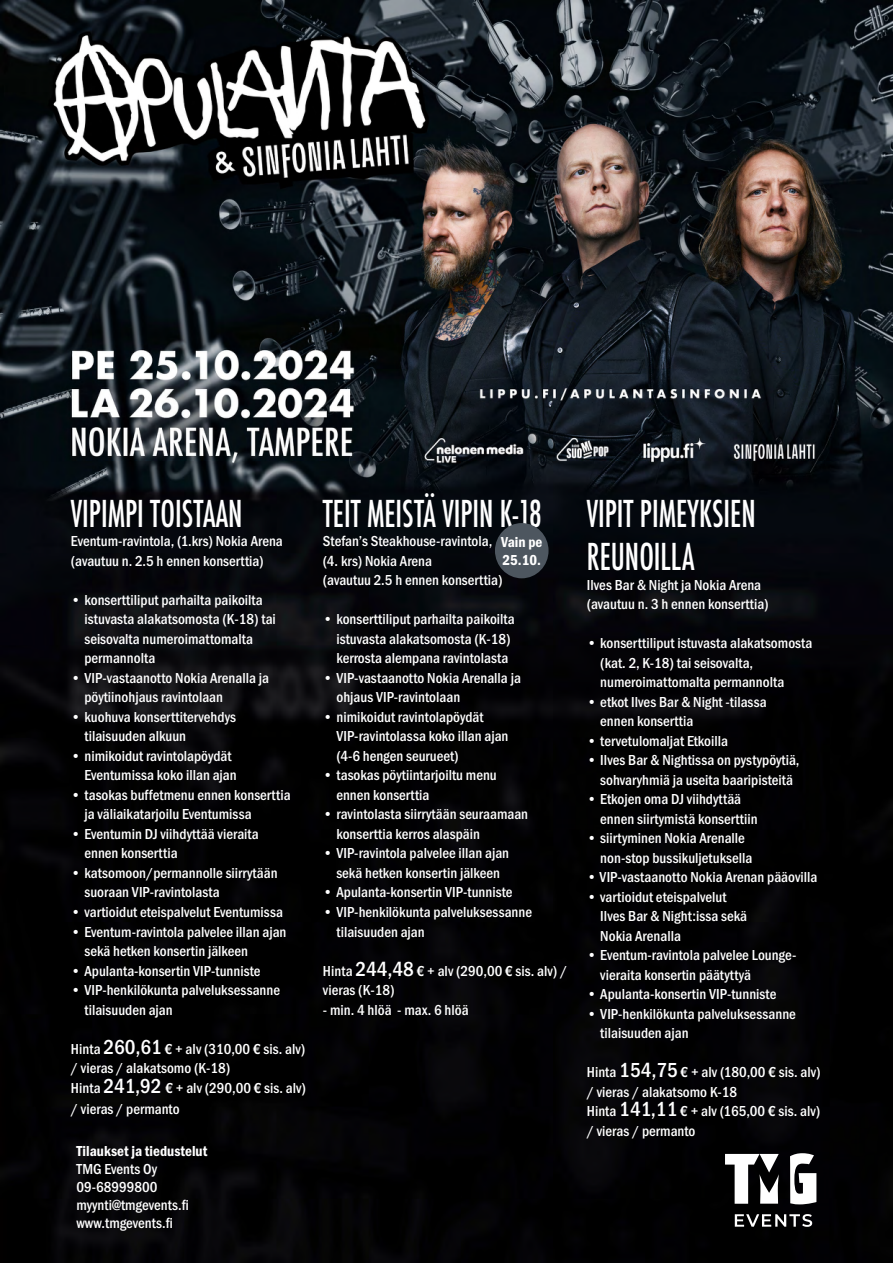
<style>
.page{position:relative;width:893px;height:1263px;background:#fff}
.page>*{position:absolute;margin:0;border:0;box-sizing:border-box;transform-origin:0 0}
.t1{font:500 condensed 36px/43.2px "Futura";color:#fff;scale:.85 1}
.t2{font:500 15px/19.5px "Franklin Gothic URW Con";color:#fff}
.t3{font:15px/18px "Franklin Gothic URW Con Dem";color:#fff}
.s1{font-size:21px}
</style>
<div class="page">
<img style="left:0;top:0;width:893px;height:1263px">
<svg style="left:725px;top:1154px;width:54px;height:50px"></svg>
<svg style="left:790px;top:1153px;width:26px;height:51px"></svg>
<svg style="left:735px;top:1214px;width:77px;height:13px"></svg>
<div style="left:495px;top:523px;width:54px;height:55px;background:#4d565f;border-radius:50%"></div>
<h1 class="t1" style="left:71px;top:492px;width:203px">VIPIMPI TOISTAAN</h1>
<p class="t2" style="left:71px;top:531px;width:213px">Eventum-ravintola, (1.krs) Nokia Arena (avautuu n. 2.5 h ennen konserttia)</p>
<p class="t2" style="left:84px;top:590px;width:193px;text-indent:-14px">• konserttiliput parhailta paikoilta istuvasta alakatsomosta (K-18) tai seisovalta numeroimattomalta permannolta</p>
<p class="t2" style="left:84px;top:668px;width:186px;text-indent:-14px">• VIP-vastaanotto Nokia Arenalla ja pöytiinohjaus ravintolaan</p>
<p class="t2" style="left:84px;top:707px;width:153px;text-indent:-14px">• kuohuva konserttitervehdys tilaisuuden alkuun</p>
<p class="t2" style="left:84px;top:746px;width:154px;text-indent:-13px">• nimikoidut ravintolapöydät<br>Eventumissa koko illan ajan</p>
<p class="t2" style="left:84px;top:785px;width:208px;text-indent:-13px">• tasokas buffetmenu ennen konserttia ja väliaikatarjoilu Eventumissa</p>
<p class="t2" style="left:84px;top:824px;width:176px;text-indent:-13px">• Eventumin DJ viihdyttää vieraita ennen konserttia</p>
<p class="t2" style="left:84px;top:863px;width:195px;text-indent:-13px">• katsomoon/permannolle siirrytään suoraan VIP-ravintolasta</p>
<p class="t2" style="left:71px;top:902px;width:214px">• vartioidut eteispalvelut Eventumissa</p>
<p class="t2" style="left:84px;top:921px;width:204px;text-indent:-13px">• Eventum-ravintola palvelee illan ajan sekä hetken konsertin jälkeen</p>
<p class="t2" style="left:71px;top:960px;width:191px">• Apulanta-konsertin VIP-tunniste</p>
<p class="t2" style="left:84px;top:980px;width:197px;text-indent:-13px">• VIP-henkilökunta palveluksessanne tilaisuuden ajan</p>
<p class="t2" style="left:71px;top:1038px;width:236px">Hinta <span class="s1">260,61</span> € + alv (310,00 € sis. alv) / vieras / alakatsomo (K-18)<br>Hinta <span class="s1">241,92</span> € + alv (290,00 € sis. alv)</p>
<p class="t2" style="left:71px;top:1098px;width:110px">/ vieras / permanto</p>
<p class="t3" style="left:77px;top:1141px;width:132px">Tilaukset ja tiedustelut</p>
<p class="t2" style="left:77px;top:1159px;width:114px;line-height:18px">TMG Events Oy<br>09-68999800 myynti@tmgevents.fi www.tmgevents.fi</p>
<h1 class="t1" style="left:323px;top:492px;width:259px">TEIT MEISTÄ VIPIN K-18</h1>
<p class="t2" style="left:323px;top:531px;width:181px">Stefan’s Steakhouse-ravintola, (4. krs) Nokia Arena<br>(avautuu 2.5 h ennen konserttia)</p>
<p class="t2" style="left:336px;top:609px;width:180px;text-indent:-14px">• konserttiliput parhailta paikoilta istuvasta alakatsomosta (K-18) kerrosta alempana ravintolasta</p>
<p class="t2" style="left:336px;top:668px;width:186px;text-indent:-14px">• VIP-vastaanotto Nokia Arenalla ja ohjaus VIP-ravintolaan</p>
<p class="t2" style="left:336px;top:707px;width:174px;text-indent:-14px">• nimikoidut ravintolapöydät<br>VIP-ravintolassa koko illan ajan (4-6 hengen seurueet)</p>
<p class="t2" style="left:336px;top:765px;width:162px;text-indent:-14px">• tasokas pöytiintarjoiltu menu ennen konserttia</p>
<p class="t2" style="left:336px;top:804px;width:193px;text-indent:-14px">• ravintolasta siirrytään seuraamaan konserttia kerros alaspäin</p>
<p class="t2" style="left:323px;top:843px;width:188px;text-align:center">• VIP-ravintola palvelee illan ajan sekä hetken konsertin jälkeen</p>
<p class="t2" style="left:323px;top:882px;width:191px">• Apulanta-konsertin VIP-tunniste</p>
<p class="t2" style="left:336px;top:902px;width:197px;text-indent:-14px">• VIP-henkilökunta palveluksessanne tilaisuuden ajan</p>
<p class="t2" style="left:323px;top:960px;width:246px">Hinta <span class="s1">244,48</span> € + alv (290,00 € sis. alv) / vieras (K-18)</p>
<p class="t2" style="left:323px;top:999px;width:147px">- min. 4 hlöä - max. 6 hlöä</p>
<p class="t3" style="left:501px;top:532px;width:43px">Vain pe<br>25.10.</p>
<h1 class="t1" style="left:587px;top:492px;width:200px">VIPIT PIMEYKSIEN<br>REUNOILLA</h1>
<p class="t2" style="left:587px;top:574px;width:183px">Ilves Bar &amp; Night ja Nokia Arena (avautuu n. 3 h ennen konserttia)</p>
<p class="t2" style="left:600px;top:633px;width:214px;text-indent:-14px">• konserttiliput istuvasta alakatsomosta (kat. 2, K-18) tai seisovalta, numeroimattomalta permannolta</p>
<p class="t2" style="left:600px;top:691px;width:168px;text-indent:-14px">• etkot Ilves Bar &amp; Night -tilassa ennen konserttia</p>
<p class="t2" style="left:587px;top:730px;width:143px">• tervetulomaljat Etkoilla</p>
<p class="t2" style="left:587px;top:750px;width:214px;text-align:center">• Ilves Bar &amp; Nightissa on pystypöytiä, sohvaryhmiä ja useita baaripisteitä</p>
<p class="t2" style="left:600px;top:789px;width:159px;text-indent:-14px">• Etkojen oma DJ viihdyttää ennen siirtymistä konserttiin</p>
<p class="t2" style="left:600px;top:828px;width:154px;text-indent:-14px">• siirtyminen Nokia Arenalle non-stop bussikuljetuksella</p>
<p class="t2" style="left:587px;top:867px;width:232px">• VIP-vastaanotto Nokia Arenan pääovilla</p>
<p class="t2" style="left:600px;top:886px;width:148px;text-indent:-14px">• vartioidut eteispalvelut<br>Ilves Bar &amp; Night:issa sekä<br>Nokia Arenalla</p>
<p class="t2" style="left:600px;top:945px;width:198px;text-indent:-14px">• Eventum-ravintola palvelee Lounge&shy;vieraita konsertin päätyttyä</p>
<p class="t2" style="left:587px;top:984px;width:191px">• Apulanta-konsertin VIP-tunniste</p>
<p class="t2" style="left:600px;top:1003px;width:197px;text-indent:-14px">• VIP-henkilökunta palveluksessanne tilaisuuden ajan</p>
<p class="t2" style="left:587px;top:1062px;width:235px">Hinta <span class="s1">154,75</span> € + alv (180,00 € sis. alv) / vieras / alakatsomo K-18<br>Hinta <span class="s1">141,11</span> € + alv (165,00 € sis. alv) / vieras / permanto</p>
</div>
